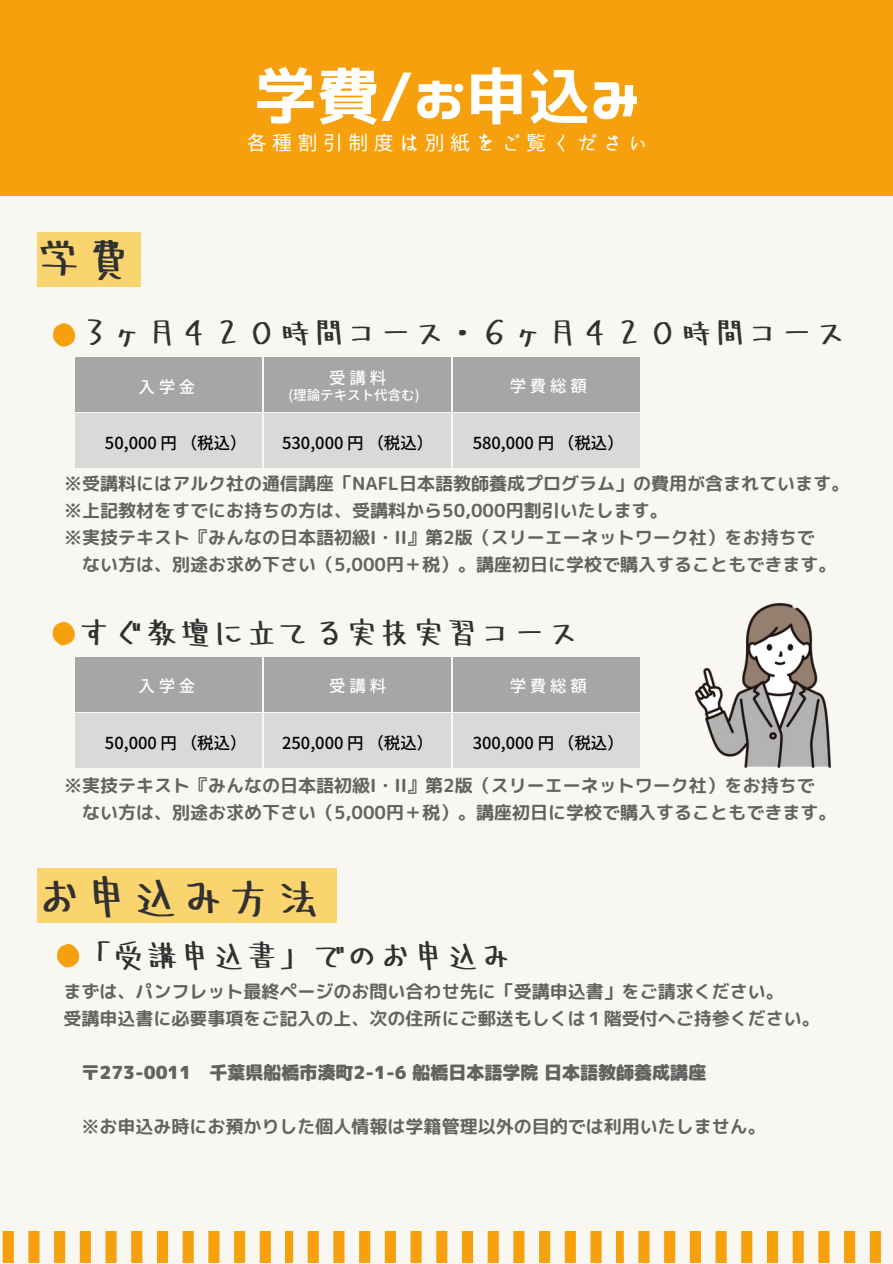
<style>
.page{position:relative;width:893px;height:1264px;background:#fff}
.page>*{position:absolute;margin:0;border:0;box-sizing:border-box;transform-origin:0 0}
.t1{font:62.85px "Nico Kaku";color:#fff}
.t2{font:45px "Mushin";letter-spacing:.06em;color:#313131}
.t3{font:31.5px "Mushin";letter-spacing:.06em;color:#313131}
.t4{font:19.8px "irohakaku C";letter-spacing:.28em;color:#fff}
.t5{font:18px/27px "rounded mplus 1 p bold";color:#000}
.t6{font:18px "rounded mplus 1 p black";color:#000}
.t7{font:500 16.5px "Noto Sans JP";color:#000}
.t8{font:500 16.5px "Noto Sans JP";letter-spacing:.225em;color:#fff}
.t9{font:500 13.5px "Noto Sans JP";color:#fff}
</style>
<div class="page">
<div style="left:0;top:0;width:892px;height:1263px;background:#f8f7f2"></div>
<div style="left:75px;top:357px;width:187px;height:54px;background:#a6a6a6"></div>
<div style="left:264px;top:357px;width:187px;height:54px;background:#a6a6a6"></div>
<div style="left:453px;top:357px;width:187px;height:54px;background:#a6a6a6"></div>
<div style="left:75px;top:413px;width:187px;height:54px;background:#d9d9d9"></div>
<div style="left:264px;top:413px;width:187px;height:54px;background:#d9d9d9"></div>
<div style="left:453px;top:413px;width:187px;height:54px;background:#d9d9d9"></div>
<div style="left:0;top:0;width:892px;height:195px;background:#f7a00d"></div>
<svg style="left:2px;top:1231px;width:269px;height:31px"></svg>
<svg style="left:285px;top:1231px;width:317px;height:31px"></svg>
<svg style="left:616px;top:1231px;width:265px;height:31px"></svg>
<div style="left:37px;top:232px;width:104px;height:55px;background:#fad56f"></div>
<div style="left:37px;top:867px;width:300px;height:55px;background:#fad56f"></div>
<img style="left:695px;top:603px;width:135px;height:164px">
<svg style="left:53px;top:323px;width:22px;height:24px"></svg>
<svg style="left:53px;top:622px;width:22px;height:23px"></svg>
<svg style="left:57px;top:944px;width:22px;height:23px"></svg>
<div style="left:75px;top:657px;width:187px;height:54px;background:#a6a6a6"></div>
<div style="left:264px;top:657px;width:187px;height:54px;background:#a6a6a6"></div>
<div style="left:453px;top:657px;width:187px;height:54px;background:#a6a6a6"></div>
<div style="left:75px;top:713px;width:187px;height:54px;background:#d9d9d9"></div>
<div style="left:264px;top:713px;width:187px;height:54px;background:#d9d9d9"></div>
<div style="left:453px;top:713px;width:187px;height:54px;background:#d9d9d9"></div>
<p class="t1" style="left:254px;top:64px;width:387px">学費/お申込み</p>
<p class="t4" style="left:247px;top:128px;width:402px">各種割引制度は別紙をご覧ください</p>
<p class="t2" style="left:37px;top:237px;width:94px">学費</p>
<p class="t3" style="left:79px;top:316px;width:768px">３ヶ月４２０時間コース・６ヶ月４２０時間コース</p>
<h1 class="t8" style="left:138px;top:374px;width:57px">入学金</h1>
<h5 class="t8" style="left:329px;top:364px;width:58px">受講料</h5>
<h2 class="t9" style="left:288px;top:384px;width:133px">(理論テキスト代含む)</h2>
<h3 class="t8" style="left:509px;top:373px;width:79px">学費総額</h3>
<h3 class="t7" style="left:105px;top:430px;width:143px">50,000 円（税込）</h3>
<h2 class="t7" style="left:282px;top:430px;width:153px">530,000 円（税込）</h2>
<h3 class="t7" style="left:472px;top:430px;width:153px">580,000 円（税込）</h3>
<p class="t5" style="left:64px;top:470px;width:786px">※受講料にはアルク社の通信講座「NAFL日本語教師養成プログラム」の費用が含まれています。※上記教材をすでにお持ちの方は、受講料から50,000円割引いたします。<br>※実技テキスト『みんなの日本語初級I・II』第2版（スリーエーネットワーク社）をお持ちで</p>
<p class="t5" style="left:82px;top:551px;width:755px">ない方は、別途お求め下さい（5,000円＋税）。講座初日に学校で購入することもできます。</p>
<p class="t3" style="left:79px;top:616px;width:500px">すぐ教壇に立てる実技実習コース</p>
<h6 class="t8" style="left:138px;top:673px;width:57px">入学金</h6>
<h6 class="t8" style="left:329px;top:673px;width:58px">受講料</h6>
<p class="t8" style="left:509px;top:673px;width:79px">学費総額</p>
<h6 class="t7" style="left:105px;top:729px;width:143px">50,000 円（税込）</h6>
<h4 class="t7" style="left:282px;top:729px;width:153px">250,000 円（税込）</h4>
<h4 class="t7" style="left:472px;top:729px;width:153px">300,000 円（税込）</h4>
<p class="t5" style="left:82px;top:771px;width:755px;text-indent:-18px">※実技テキスト『みんなの日本語初級I・II』第2版（スリーエーネットワーク社）をお持ちでない方は、別途お求め下さい（5,000円＋税）。講座初日に学校で購入することもできます。</p>
<p class="t2" style="left:37px;top:873px;width:285px">お申込み方法</p>
<p class="t3" style="left:79px;top:938px;width:434px">「受講申込書」でのお申込み</p>
<p class="t5" style="left:63px;top:977px;width:758px">まずは、パンフレット最終ページのお問い合わせ先に「受講申込書」をご請求ください。<br>受講申込書に必要事項をご記入の上、次の住所にご郵送もしくは１階受付へご持参ください。</p>
<p class="t6" style="left:81px;top:1059px;width:626px">〒273-0011 千葉県船橋市湊町2-1-6 船橋日本語学院日本語教師養成講座</p>
<p class="t5" style="left:81px;top:1112px;width:686px">※お申込み時にお預かりした個人情報は学籍管理以外の目的では利用いたしません。</p>
</div>
